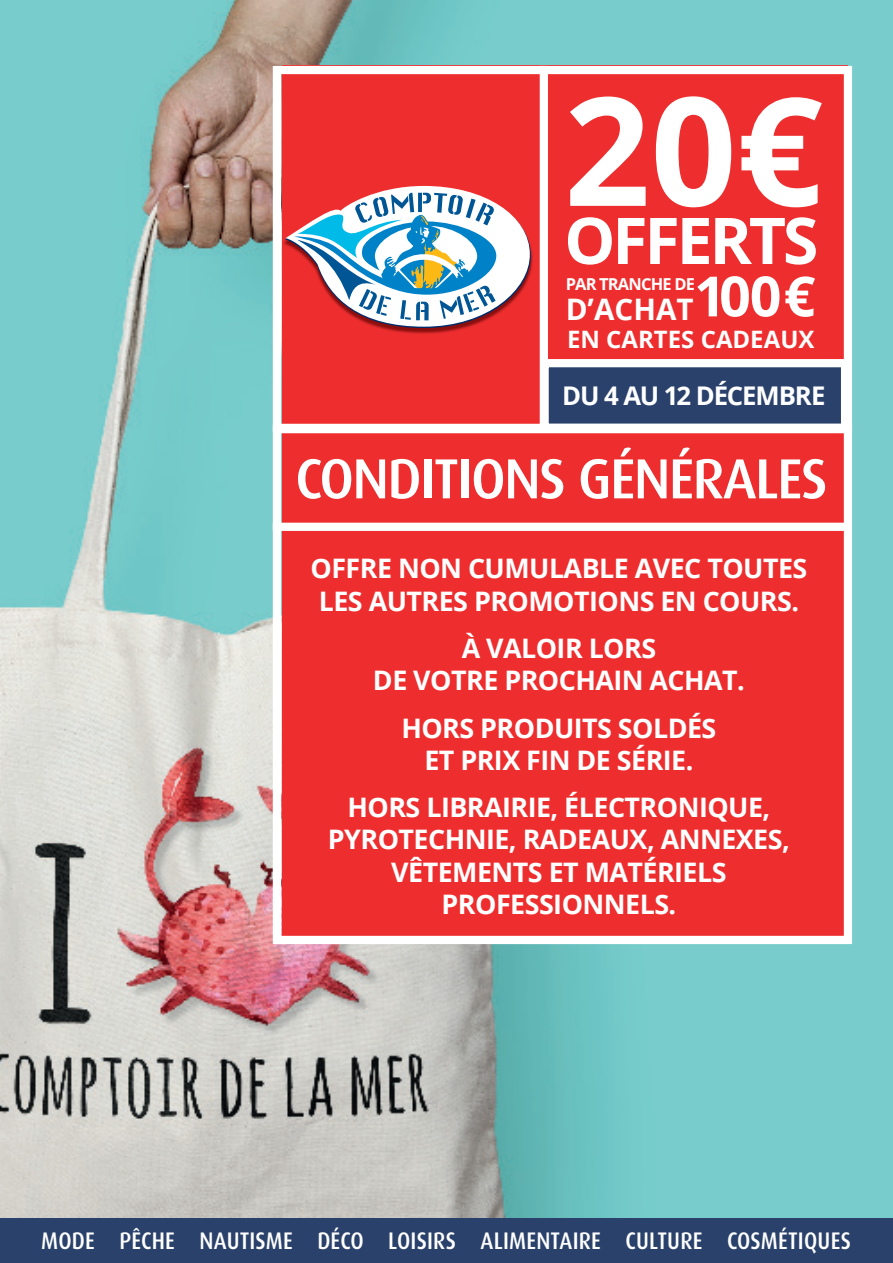
<style>
.page{position:relative;width:893px;height:1263px;background:#fff}
.page>*{position:absolute;margin:0;border:0;box-sizing:border-box;transform-origin:0 0}
.t1{font:700 151.05px "Open Sans";color:#fff}
.t2{font:700 64.5px "Open Sans";letter-spacing:-.05em;color:#fff}
.t3{font:500 56.55px "Dax";letter-spacing:-.03em;color:#fff}
.t4{font:700 29.7px "Open Sans";color:#fff}
.t5{font:700 26.85px/32.2px "Open Sans";letter-spacing:-.02em;color:#fff;text-align:center}
.t6{font:700 25.8px "Open Sans";letter-spacing:-.045em;color:#fff}
.t7{font:500 24px "Dax";letter-spacing:.005em;color:#fff;scale:.9 1}
.t8{font:700 24px "Open Sans";color:#fff}
.t9{font:700 16.5px "Open Sans";letter-spacing:-.05em;color:#fff}
.s1{font-size:55.5px}
</style>
<div class="page">
<img style="left:0;top:0;width:893px;height:1218px">
<div style="left:283px;top:66px;width:565px;height:878px;background:#ee2d2e"></div>
<div style="left:545px;top:364px;width:300px;height:63px;background:#2a416b"></div>
<div style="left:540px;top:359px;width:309px;height:73px;border:8px solid #fff"></div>
<img style="left:284px;top:241px;width:249px;height:93px">
<svg style="left:285px;top:186px;width:246px;height:142px"></svg>
<div style="left:273px;top:66px;width:579px;height:366px;border:8px solid #fff"></div>
<div style="left:540px;top:66px;width:8px;height:361px;background:#fff"></div>
<div style="left:273px;top:425px;width:579px;height:519px;border:8px solid #fff"></div>
<div style="left:273px;top:523px;width:576px;height:8px;background:#fff"></div>
<div style="left:0;top:1218px;width:893px;height:45px;background:#2a416b"></div>
<h1 class="t1" style="left:564px;top:44px;width:260px">20€</h1>
<h2 class="t2" style="left:564px;top:195px;width:256px">OFFERTS</h2>
<p class="t9" style="left:566px;top:272px;width:131px">PAR TRANCHE DE</p>
<p class="t4" style="left:566px;top:288px;width:251px">D’ACHAT<span class="s1">100 €</span></p>
<p class="t8" style="left:567px;top:322px;width:249px">EN CARTES CADEAUX</p>
<p class="t6" style="left:562px;top:377px;width:265px">DU 4 AU 12 DÉCEMBRE</p>
<h3 class="t3" style="left:295px;top:447px;width:534px">CONDITIONS GÉNÉRALES</h3>
<p class="t5" style="left:311px;top:552px;width:498px">OFFRE NON CUMULABLE AVEC TOUTES<br>LES AUTRES PROMOTIONS EN COURS.</p>
<p class="t5" style="left:373px;top:631px;width:373px">À VALOIR LORS<br>DE VOTRE PROCHAIN ACHAT.</p>
<p class="t5" style="left:401px;top:711px;width:317px">HORS PRODUITS SOLDÉS<br>ET PRIX FIN DE SÉRIE.</p>
<p class="t5" style="left:328px;top:791px;width:463px">HORS LIBRAIRIE, ÉLECTRONIQUE,<br>PYROTECHNIE, RADEAUX, ANNEXES,<br>VÊTEMENTS ET MATÉRIELS<br>PROFESSIONNELS.</p>
<p class="t7" style="left:41px;top:1227px;width:901px">MODE PÊCHE NAUTISME DÉCO LOISIRS ALIMENTAIRE CULTURE COSMÉTIQUES</p>
</div>
